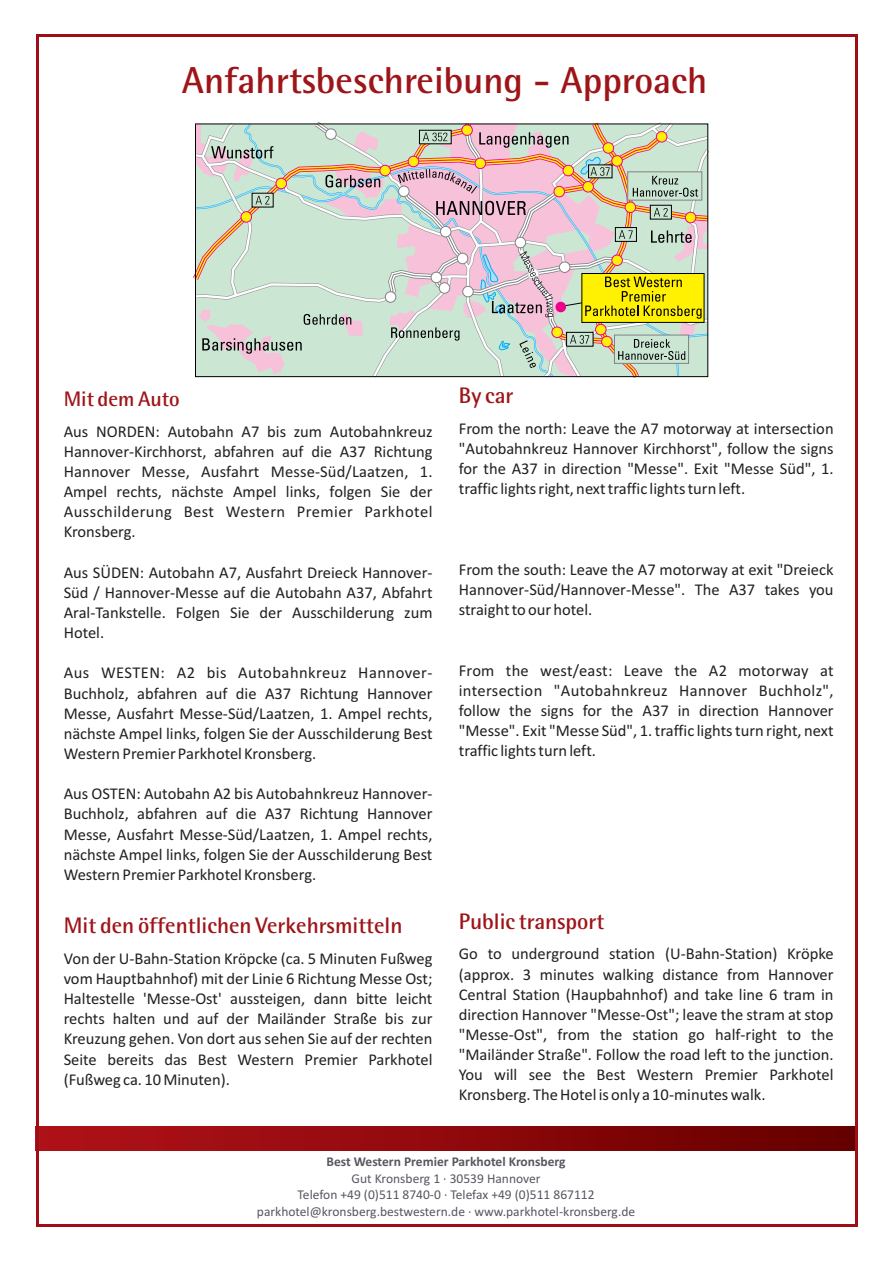
<style>
.page{position:relative;width:893px;height:1262px;background:#fff}
.page>*{position:absolute;margin:0;border:0;box-sizing:border-box;transform-origin:0 0}
.t1{font:700 37.5px "Rotis Semi Sans Pro";color:#9e1519}
.t2{font:700 22.5px "Rotis Semi Sans Pro";color:#9e1519}
.t3{font:700 21px "Rotis Semi Sans Pro";color:#9e1519}
.t4{font:16.5px/20.1px "Calibri";color:#231f20;text-align:justify}
.t5{font:13.5px/16.5px "Calibri";color:#585660;text-align:center}
.t6{font:700 13.5px "Calibri";color:#585660}
</style>
<div class="page">
<div style="left:36px;top:1126px;width:821px;height:24px;background:linear-gradient(to right,#b2121a,#670000)"></div>
<hr style="left:38px;top:35px;width:817px;height:2px;background:#9f0e17">
<hr style="left:36px;top:37px;width:2px;height:1186px;background:#9f0e17">
<hr style="left:855px;top:37px;width:2px;height:1186px;background:#9f0e17">
<hr style="left:38px;top:1223px;width:817px;height:3px;background:#9f0e17">
<svg style="left:197px;top:126px;width:509px;height:249px;background:#cdcfbd"></svg>
<div style="left:195px;top:124px;width:513px;height:253px;border:1px solid #000002"></div>
<h1 class="t1" style="left:182px;top:66px;width:527px">Anfahrtsbeschreibung - Approach</h1>
<p class="t3" style="left:64px;top:391px;width:117px">Mit dem Auto</p>
<p class="t4" style="left:64px;top:422px;width:370px">Aus NORDEN: Autobahn A7 bis zum Autobahnkreuz Hannover-Kirchhorst, abfahren auf die A37 Richtung Hannover Messe, Ausfahrt Messe-Süd/Laatzen, 1.<br>Ampel rechts, nächste Ampel links, folgen Sie der Ausschilderung Best Western Premier Parkhotel Kronsberg.</p>
<p class="t4" style="left:64px;top:563px;width:370px">Aus SÜDEN: Autobahn A7, Ausfahrt Dreieck Hannover-Süd / Hannover-Messe auf die Autobahn A37, Abfahrt Aral-Tankstelle. Folgen Sie der Ausschilderung zum Hotel.</p>
<p class="t4" style="left:64px;top:664px;width:370px">Aus WESTEN: A2 bis Autobahnkreuz Hannover-Buchholz, abfahren auf die A37 Richtung Hannover Messe, Ausfahrt Messe-Süd/Laatzen, 1. Ampel rechts, nächste Ampel links, folgen Sie der Ausschilderung Best Western Premier Parkhotel Kronsberg.</p>
<p class="t4" style="left:64px;top:785px;width:370px">Aus OSTEN: Autobahn A2 bis Autobahnkreuz Hannover-Buchholz, abfahren auf die A37 Richtung Hannover Messe, Ausfahrt Messe-Süd/Laatzen, 1. Ampel rechts, nächste Ampel links, folgen Sie der Ausschilderung Best Western Premier Parkhotel Kronsberg.</p>
<h2 class="t2" style="left:64px;top:917px;width:340px">Mit den öffentlichen Verkehrsmitteln</h2>
<p class="t4" style="left:64px;top:949px;width:370px">Von der U-Bahn-Station Kröpcke (ca. 5 Minuten Fußweg vom Hauptbahnhof) mit der Linie 6 Richtung Messe Ost; Haltestelle 'Messe-Ost' aussteigen, dann bitte leicht rechts halten und auf der Mailänder Straße bis zur Kreuzung gehen. Von dort aus sehen Sie auf der rechten Seite bereits das Best Western Premier Parkhotel (Fußweg ca. 10 Minuten).</p>
<h2 class="t2" style="left:459px;top:387px;width:56px">By car</h2>
<p class="t4" style="left:459px;top:419px;width:376px">From the north: Leave the A7 motorway at intersection "Autobahnkreuz Hannover Kirchhorst", follow the signs for the A37 in direction "Messe". Exit "Messe Süd", 1. traffic lights right, next traffic lights turn left.</p>
<p class="t4" style="left:459px;top:560px;width:376px">From the south: Leave the A7 motorway at exit "Dreieck Hannover-Süd/Hannover-Messe". The A37 takes you straight to our hotel.</p>
<p class="t4" style="left:459px;top:661px;width:376px">From the west/east: Leave the A2 motorway at intersection "Autobahnkreuz Hannover Buchholz", follow the signs for the A37 in direction Hannover "Messe". Exit "Messe Süd", 1. traffic lights turn right, next traffic lights turn left.</p>
<h2 class="t2" style="left:459px;top:913px;width:147px">Public transport</h2>
<p class="t4" style="left:459px;top:945px;width:376px">Go to underground station (U-Bahn-Station) Kröpke (approx. 3 minutes walking distance from Hannover Central Station (Haupbahnhof) and take line 6 tram in direction Hannover "Messe-Ost"; leave the stram at stop "Messe-Ost", from the station go half-right to the "Mailänder Straße". Follow the road left to the junction.<br>You will see the Best Western Premier Parkhotel Kronsberg. The Hotel is only a 10-minutes walk.</p>
<p class="t6" style="left:326px;top:1156px;width:240px">Best Western Premier Parkhotel Kronsberg</p>
<p class="t5" style="left:257px;top:1171px;width:380px">Gut Kronsberg 1 · 30539 Hannover<br>Telefon +49 (0)511 8740-0 · Telefax +49 (0)511 867112 parkhotel@kronsberg.bestwestern.de · www.parkhotel-kronsberg.de</p>
</div>
